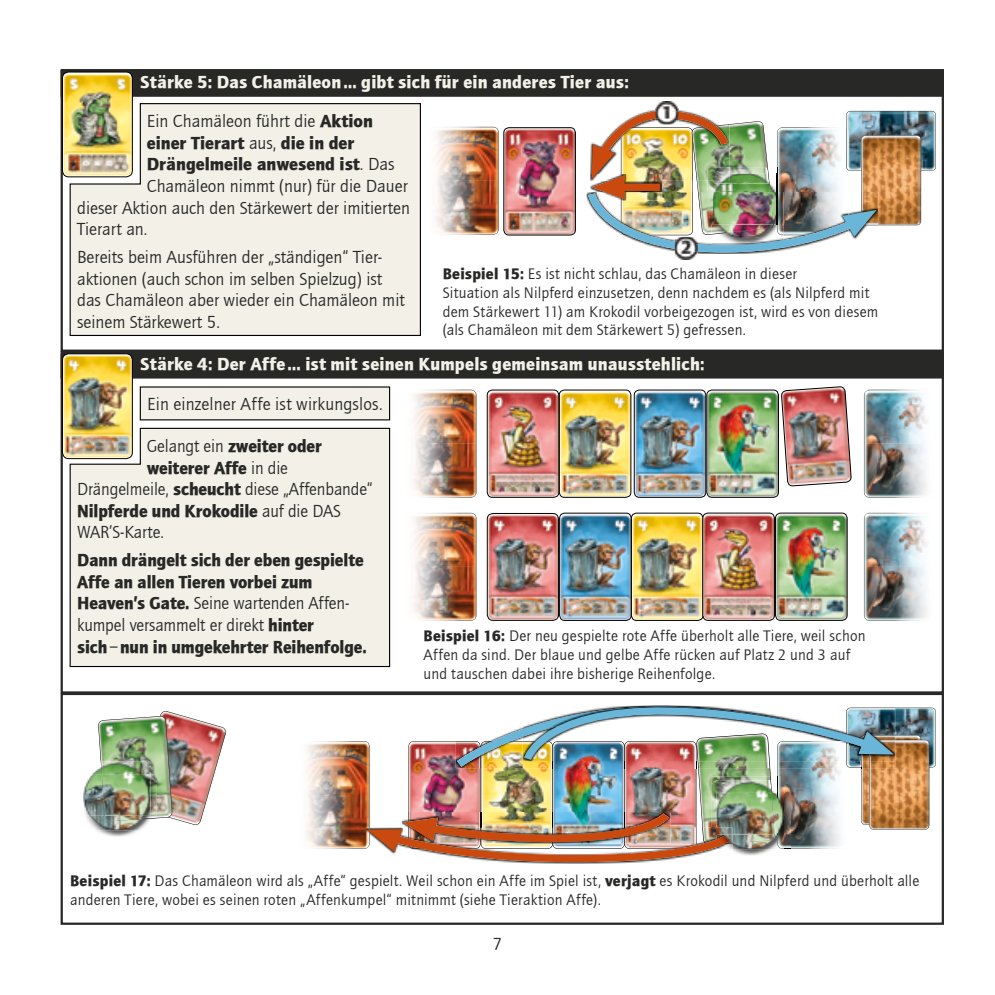
<style>
.page{position:relative;width:995px;height:995px;background:#fff}
.page>*{position:absolute;margin:0;border:0;box-sizing:border-box;transform-origin:0 0}
.t1{font:18px/21.6px "Quay Sans ITCTT Book";color:#282827}
.t2{font:18px/21.6px "Quay Sans ITCTT Black";letter-spacing:-.005em;color:#282827}
.t3{font:18px "Quay Sans ITCTT Black";letter-spacing:.01em;color:#f3f1e7}
.t4{font:15.75px/18.9px "Quay Sans ITCTT Book";letter-spacing:.015em;color:#282827}
.s1{font-family:"Quay Sans ITCTT Black"}
.s2{font-family:"Quay Sans ITCTT Book"}
</style>
<div class="page">
<div style="left:62px;top:70px;width:881px;height:26px;background:#282827"></div>
<div style="left:61px;top:69px;width:883px;height:28px;border:2px solid #282827"></div>
<div style="left:62px;top:352px;width:881px;height:25px;background:#282827"></div>
<div style="left:61px;top:351px;width:883px;height:28px;border:2px solid #282827"></div>
<img style="left:62px;top:72px;width:69px;height:105px">
<div style="left:62px;top:72px;width:71px;height:105px;border:1px solid #000;border-radius:6px"></div>
<img style="left:62px;top:354px;width:69px;height:105px">
<div style="left:62px;top:354px;width:71px;height:105px;border:1px solid #000;border-radius:6px"></div>
<div style="left:61px;top:693px;width:883px;height:232px;border:2px solid #282827"></div>
<img style="left:306px;top:741px;width:61px;height:108px">
<img style="left:366px;top:828px;width:1px;height:21px">
<img style="left:367px;top:705px;width:569px;height:158px">
<img style="left:656px;top:102px;width:22px;height:9px">
<img style="left:504px;top:128px;width:71px;height:107px">
<div style="left:504px;top:127px;width:72px;height:108px;border:1px solid #000;border-radius:5px"></div>
<img style="left:587px;top:192px;width:160px;height:62px">
<img style="left:675px;top:252px;width:23px;height:8px">
<img style="left:588px;top:111px;width:348px;height:141px">
<img style="left:773px;top:192px;width:1px;height:32px">
<img style="left:770px;top:192px;width:3px;height:32px">
<img style="left:777px;top:192px;width:1px;height:32px">
<img style="left:435px;top:127px;width:64px;height:108px">
<img style="left:487px;top:513px;width:287px;height:107px">
<div style="left:631px;top:513px;width:72px;height:108px;border:1px solid #000;border-radius:5px"></div>
<div style="left:487px;top:513px;width:72px;height:108px;border:1px solid #000;border-radius:6px"></div>
<div style="left:559px;top:513px;width:72px;height:108px;border:1px solid #000;border-radius:5px"></div>
<img style="left:776px;top:513px;width:71px;height:107px">
<div style="left:775px;top:513px;width:72px;height:108px;border:1px solid #000;border-radius:5px"></div>
<div style="left:703px;top:513px;width:72px;height:108px;border:1px solid #000;border-radius:5px"></div>
<img style="left:487px;top:390px;width:144px;height:107px">
<div style="left:559px;top:390px;width:72px;height:108px;border:1px solid #000;border-radius:5px"></div>
<div style="left:487px;top:390px;width:72px;height:108px;border:1px solid #000;border-radius:5px"></div>
<img style="left:634px;top:390px;width:144px;height:107px">
<div style="left:634px;top:390px;width:72px;height:108px;border:1px solid #000;border-radius:5px"></div>
<div style="left:707px;top:390px;width:72px;height:108px;border:1px solid #000;border-radius:5px"></div>
<img style="left:781px;top:386px;width:70px;height:101px">
<img style="left:413px;top:390px;width:63px;height:108px">
<img style="left:864px;top:390px;width:63px;height:108px">
<img style="left:413px;top:513px;width:63px;height:108px">
<img style="left:864px;top:513px;width:63px;height:108px">
<img style="left:97px;top:830px;width:42px;height:7px">
<img style="left:92px;top:769px;width:6px;height:5px">
<img style="left:98px;top:711px;width:128px;height:114px">
<img style="left:86px;top:816px;width:65px;height:14px">
<img style="left:105px;top:774px;width:46px;height:42px">
<img style="left:105px;top:821px;width:46px;height:1px">
<img style="left:105px;top:816px;width:46px;height:5px">
<img style="left:83px;top:774px;width:19px;height:42px">
<img style="left:102px;top:774px;width:3px;height:42px">
<div style="left:140px;top:387px;width:250px;height:33px;background:#f3f1e7"></div>
<div style="left:69px;top:427px;width:322px;height:241px;background:#f3f1e7"></div>
<svg style="left:69px;top:103px;width:352px;height:233px"></svg>
<p class="t3" style="left:140px;top:71px;width:490px">Stärke 5: Das Chamäleon… gibt sich für ein anderes Tier aus:</p>
<p class="t1" style="left:147px;top:111px;width:228px">Ein Chamäleon führt die <span class="s1">Aktion</span></p>
<p class="t2" style="left:147px;top:132px;width:249px">einer Tierart <span class="s2">aus,</span> die in der<br>Drängelmeile anwesend ist<span class="s2">. Das</span></p>
<p class="t1" style="left:77px;top:176px;width:334px;text-indent:70px">Chamäleon nimmt (nur) für die Dauer dieser Aktion auch den Stärkewert der imitierten<br>Tierart an.</p>
<p class="t1" style="left:77px;top:247px;width:329px">Bereits beim Ausführen der „ständigen“ Tier&shy;aktionen (auch schon im selben Spielzug) ist das Chamäleon aber wieder ein Chamäleon mit seinem Stärkewert 5.</p>
<p class="t4" style="left:443px;top:264px;width:437px"><span class="s1">Beispiel 15:</span> Es ist nicht schlau, das Chamäleon in dieser<br>Situation als Nilpferd einzusetzen, denn nachdem es (als Nilpferd mit dem Stärkewert 11) am Krokodil vorbeigezogen ist, wird es von diesem (als Chamäleon mit dem Stärkewert 5) gefressen.</p>
<p class="t3" style="left:140px;top:353px;width:566px">Stärke 4: Der Affe … ist mit seinen Kumpels gemeinsam unausstehlich:</p>
<p class="t1" style="left:147px;top:393px;width:237px">Ein einzelner Affe ist wirkungslos.</p>
<p class="t2" style="left:147px;top:435px;width:177px"><span class="s2">Gelangt ein</span> zweiter oder weiterer Affe <span class="s2">in die</span></p>
<p class="t1" style="left:77px;top:479px;width:297px">Drängel meile, <span class="s1">scheucht</span> diese „Affen bande“</p>
<p class="t2" style="left:77px;top:500px;width:265px">Nilpferde und Krokodile <span class="s2">auf die DAS</span></p>
<p class="t1" style="left:77px;top:522px;width:88px">WAR’S-Karte.</p>
<p class="t2" style="left:77px;top:549px;width:288px">Dann drängelt sich der eben gespielte<br>Affe an allen Tieren vorbei zum</p>
<p class="t1" style="left:77px;top:593px;width:274px"><span class="s1">Heaven’s Gate.</span> Seine wartenden Affen&shy;kumpel versammelt er direkt <span class="s1">hinter</span></p>
<p class="t2" style="left:77px;top:636px;width:291px">sich <span class="s2">–</span> nun in umgekehrter Reihenfolge.</p>
<p class="t4" style="left:424px;top:627px;width:443px"><span class="s1">Beispiel 16:</span> Der neu gespielte rote Affe überholt alle Tiere, weil schon<br>Affen da sind. Der blaue und gelbe Affe rücken auf Platz 2 und 3 auf und tauschen dabei ihre bisherige Reihenfolge.</p>
<p class="t4" style="left:70px;top:872px;width:851px"><span class="s1">Beispiel 17:</span> Das Chamäleon wird als „Affe“ gespielt. Weil schon ein Affe im Spiel ist, <span class="s1">verjagt</span> es Krokodil und Nilpferd und überholt alle anderen Tiere, wobei es seinen roten „Affenkumpel“ mitnimmt (siehe Tieraktion Affe).</p>
<p class="t1" style="left:493px;top:934px;width:11px">7</p>
</div>
